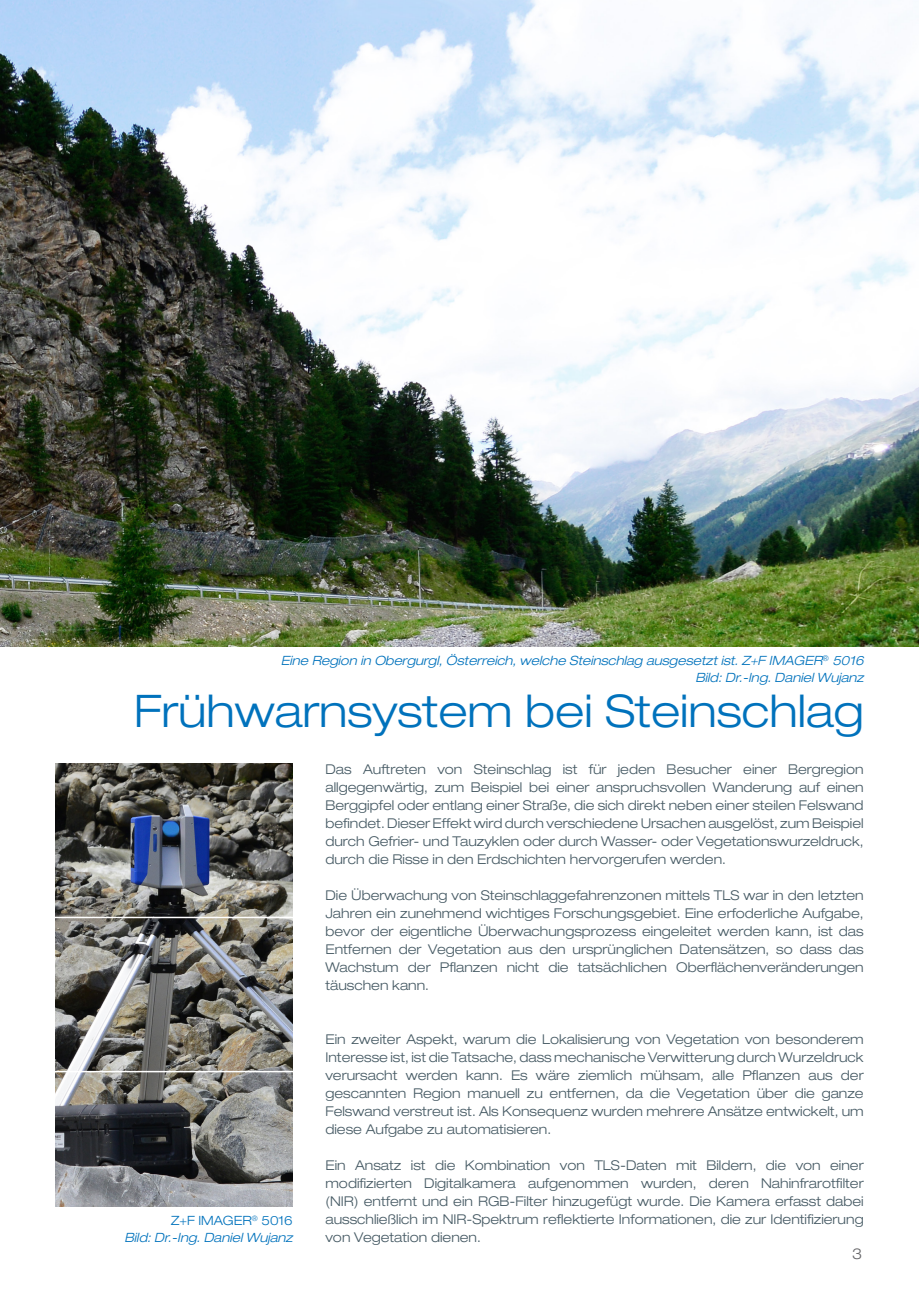
<style>
.page{position:relative;width:919px;height:1297px;background:#fff}
.page>*{position:absolute;margin:0;border:0;box-sizing:border-box;transform-origin:0 0}
.t1{font:300 expanded 45px "Helvetica Neue";color:#0072bc}
.t2{font:300 expanded 15px "Helvetica Neue";color:#636366}
.t3{font:300 expanded 13.5px/18px "Helvetica Neue";color:#465a64;text-align:justify}
.t4{font:italic 300 expanded 12.75px/16.5px "Helvetica Neue";color:#0072bc;text-align:right}
.s1{font-style:normal}
</style>
<div class="page">
<img style="left:0;top:0;width:918px;height:646px">
<img style="left:55px;top:763px;width:237px;height:444px">
<hr style="left:43px;top:917px;width:275px;height:1px;background:#fff">
<hr style="left:37px;top:1071px;width:281px;height:1px;background:#fff">
<p class="t4" style="left:281px;top:652px;width:584px">Eine Region in Obergurgl, Österreich, welche Steinschlag ausgesetzt ist. Z+F IMAGER<sup>®</sup> 5016<br>Bild: Dr.-Ing. Daniel Wujanz</p>
<h1 class="t1" style="left:134px;top:684px;width:731px">Frühwarnsystem bei Steinschlag</h1>
<p class="t4" style="left:124px;top:1212px;width:170px"><span class="s1">Z+F IMAGER</span><sup>®</sup> <span class="s1">5016<br></span>Bild: Dr.-Ing. Daniel Wujanz</p>
<p class="t3" style="left:325px;top:760px;width:539px">Das Auftreten von Steinschlag ist für jeden Besucher einer Bergregion allgegenwärtig, zum Beispiel bei einer anspruchsvollen Wanderung auf einen Berggipfel oder entlang einer Straße, die sich direkt neben einer steilen Felswand befindet. Dieser Effekt wird durch verschiedene Ursachen ausgelöst, zum Beispiel durch Gefrier- und Tauzyklen oder durch Wasser- oder Vegetationswurzeldruck, durch die Risse in den Erdschichten hervorgerufen werden.</p>
<p class="t3" style="left:325px;top:886px;width:539px">Die Überwachung von Steinschlaggefahrenzonen mittels TLS war in den letzten Jahren ein zunehmend wichtiges Forschungsgebiet. Eine erfoderliche Aufgabe, bevor der eigentliche Überwachungsprozess eingeleitet werden kann, ist das Entfernen der Vegetation aus den ursprünglichen Datensätzen, so dass das Wachstum der Pflanzen nicht die tatsächlichen Oberflächenveränderungen täuschen kann.</p>
<p class="t3" style="left:325px;top:1030px;width:539px">Ein zweiter Aspekt, warum die Lokalisierung von Vegetation von besonderem Interesse ist, ist die Tatsache, dass mechanische Verwitterung durch Wurzeldruck verursacht werden kann. Es wäre ziemlich mühsam, alle Pflanzen aus der gescannten Region manuell zu entfernen, da die Vegetation über die ganze Felswand verstreut ist. Als Konsequenz wurden mehrere Ansätze entwickelt, um diese Aufgabe zu automatisieren.</p>
<p class="t3" style="left:325px;top:1156px;width:539px">Ein Ansatz ist die Kombination von TLS-Daten mit Bildern, die von einer modifizierten Digitalkamera aufgenommen wurden, deren Nahinfrarotfilter (NIR) entfernt und ein RGB-Filter hinzugefügt wurde. Die Kamera erfasst dabei ausschließlich im NIR-Spektrum reflektierte Informationen, die zur Identifizierung von Vegetation dienen.</p>
<p class="t2" style="left:852px;top:1244px;width:12px">3</p>
</div>
